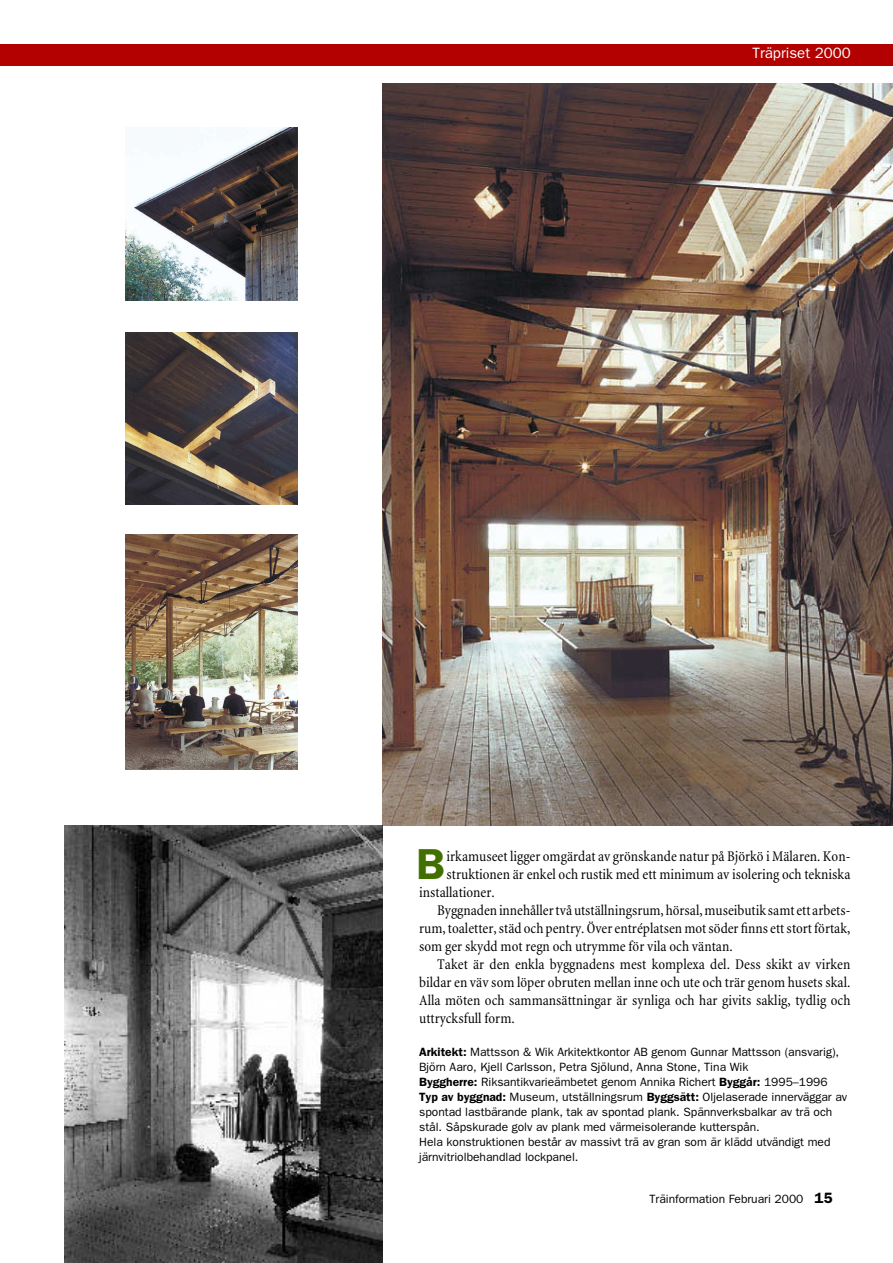
<style>
.page{position:relative;width:893px;height:1263px;background:#fff}
.page>*{position:absolute;margin:0;border:0;box-sizing:border-box;transform-origin:0 0}
.t1{font:600 43.5px "Franklin Gothic";color:#427000}
.t2{font:15px "Minion MM 367 465 10";color:#000}
.t3{font:15px "Franklin Gothic";color:#fff}
.t4{font:12px/15px "Franklin Gothic";color:#000}
.s1{font-weight:600}
.s2{font-weight:600;font-size:15px}
</style>
<div class="page">
<div style="left:0;top:44px;width:893px;height:21px;background:#b30000"></div>
<img style="left:383px;top:83px;width:510px;height:742px">
<img style="left:126px;top:128px;width:172px;height:173px">
<img style="left:65px;top:825px;width:318px;height:438px">
<img style="left:126px;top:534px;width:172px;height:235px">
<img style="left:126px;top:332px;width:171px;height:173px">
<p class="t3" style="left:753px;top:44px;width:100px">Träpriset 2000</p>
<h1 class="t1" style="left:416px;top:839px;width:30px">B</h1>
<p class="t2" style="left:447px;top:847px;width:405px">irkamuseet ligger omgärdat av grönskande natur på Björkö i Mälaren. Kon-</p>
<p class="t2" style="left:447px;top:865px;width:405px">struktionen är enkel och rustik med ett minimum av isolering och tekniska</p>
<p class="t2" style="left:419px;top:883px;width:77px">installationer.</p>
<p class="t2" style="left:437px;top:901px;width:415px">Byggnaden innehåller två utställningsrum, hörsal, museibutik samt ett arbets-</p>
<p class="t2" style="left:419px;top:919px;width:433px">rum, toaletter, städ och pentry. Över entréplatsen mot söder finns ett stort förtak,</p>
<p class="t2" style="left:419px;top:937px;width:315px">som ger skydd mot regn och utrymme för vila och väntan.</p>
<p class="t2" style="left:437px;top:955px;width:415px">Taket är den enkla byggnadens mest komplexa del. Dess skikt av virken</p>
<p class="t2" style="left:419px;top:973px;width:433px">bildar en väv som löper obruten mellan inne och ute och trär genom husets skal.</p>
<p class="t2" style="left:419px;top:991px;width:433px">Alla möten och sammansättningar är synliga och har givits saklig, tydlig och</p>
<p class="t2" style="left:419px;top:1009px;width:97px">uttrycksfull form.</p>
<p class="t4" style="left:419px;top:1044px;width:429px"><span class="s1">Arkitekt:</span> Mattsson &amp; Wik Arkitektkontor AB genom Gunnar Mattsson (ansvarig), Björn Aaro, Kjell Carlsson, Petra Sjölund, Anna Stone, Tina Wik<br><span class="s1">Byggherre:</span> Riksantikvarieämbetet genom Annika Richert <span class="s1">Byggår:</span> 1995–1996<br><span class="s1">Typ av byggnad:</span> Museum, utställningsrum <span class="s1">Byggsätt:</span> Oljelaserade innerväggar av spontad lastbärande plank, tak av spontad plank. Spännverksbalkar av trä och stål. Såpskurade golv av plank med värmeisolerande kutterspån.<br>Hela konstruktionen består av massivt trä av gran som är klädd utvändigt med järnvitriolbehandlad lockpanel.</p>
<p class="t4" style="left:649px;top:1191px;width:184px">Träinformation Februari 2000 <span class="s2">15</span></p>
</div>
